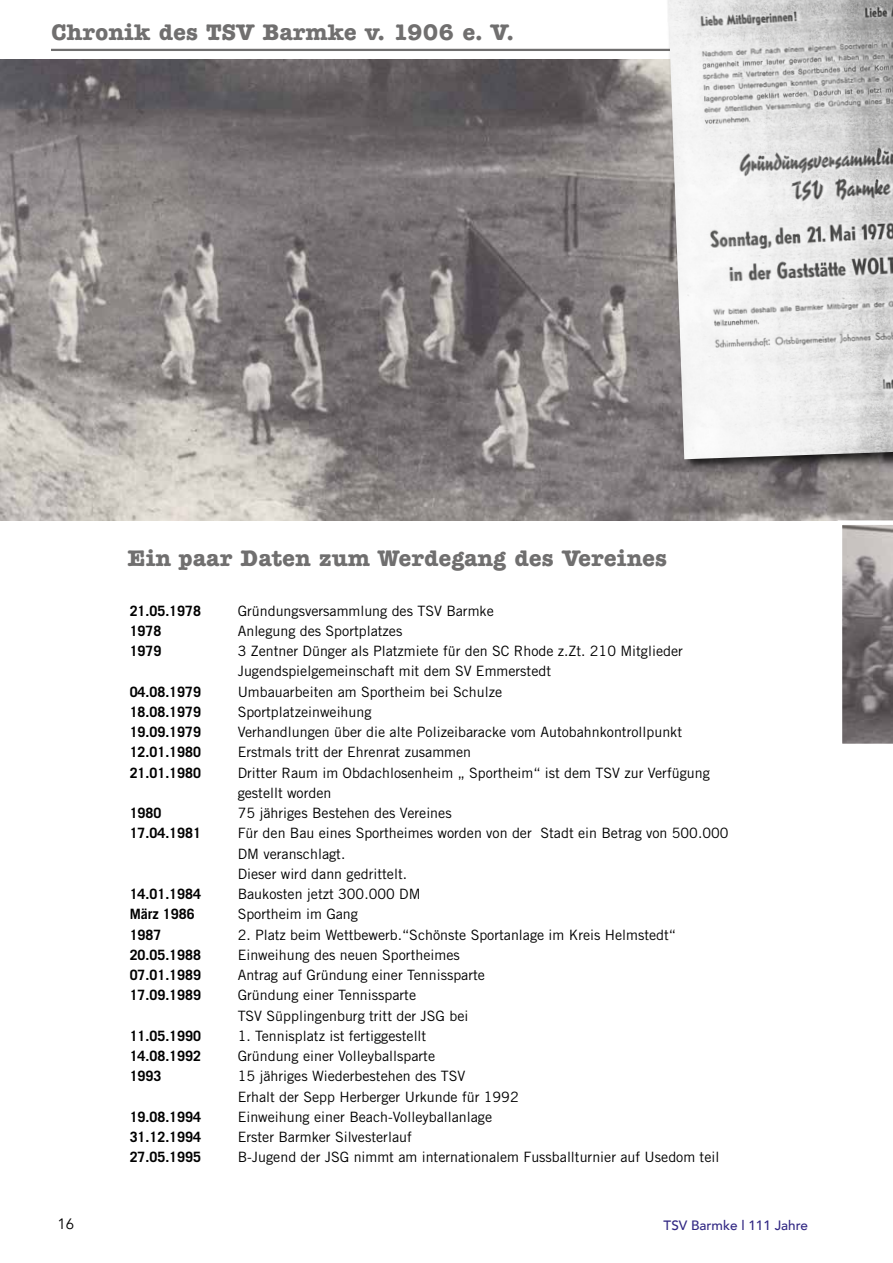
<style>
.page{position:relative;width:893px;height:1263px;background:#fff}
.page>*{position:absolute;margin:0;border:0;box-sizing:border-box;transform-origin:0 0}
.t1{font:700 22.5px "Ameri Type SB";color:#706f6f}
.t2{font:15px "Avenir";color:#000}
.t3{font:14.25px/20.2px "Trade Gothic";color:#000}
.t4{font:700 14.25px "Trade Gothic";color:#000}
.t5{font:500 13.5px "Avenir";color:#312783}
</style>
<div class="page">
<hr style="left:51px;top:49px;width:757px;height:2px;background:#706f6f">
<img style="left:0;top:60px;width:893px;height:461px">
<svg style="left:838px;top:520px;width:55px;height:224px;background:#8f8a8b"></svg>
<div style="left:666px;top:0;width:227px;height:473px;background:#000;opacity:.75"></div>
<img style="left:668px;top:0;width:225px;height:459px">
<h1 class="t1" style="left:51px;top:19px;width:464px">Chronik des TSV Barmke v. 1906 e. V.</h1>
<h1 class="t1" style="left:128px;top:546px;width:541px">Ein paar Daten zum Werdegang des Vereines</h1>
<p class="t4" style="left:130px;top:602px;width:73px">21.05.1978</p>
<p class="t3" style="left:238px;top:600px;width:258px">Gründungsversammlung des TSV Barmke</p>
<p class="t4" style="left:130px;top:622px;width:33px">1978</p>
<p class="t3" style="left:238px;top:620px;width:166px">Anlegung des Sportplatzes</p>
<p class="t4" style="left:130px;top:642px;width:33px">1979</p>
<p class="t3" style="left:238px;top:641px;width:447px">3 Zentner Dünger als Platzmiete für den SC Rhode z.Zt. 210 Mitglieder<br>Jugendspielgemeinschaft mit dem SV Emmerstedt</p>
<p class="t4" style="left:130px;top:683px;width:73px">04.08.1979</p>
<p class="t3" style="left:238px;top:681px;width:266px">Umbauarbeiten am Sportheim bei Schulze</p>
<p class="t4" style="left:130px;top:703px;width:73px">18.08.1979</p>
<p class="t3" style="left:238px;top:701px;width:135px">Sportplatzeinweihung</p>
<p class="t4" style="left:130px;top:723px;width:73px">19.09.1979</p>
<p class="t3" style="left:238px;top:722px;width:446px">Verhandlungen über die alte Polizeibaracke vom Autobahnkontrollpunkt</p>
<p class="t4" style="left:130px;top:743px;width:73px">12.01.1980</p>
<p class="t3" style="left:238px;top:742px;width:235px">Erstmals tritt der Ehrenrat zusammen</p>
<p class="t4" style="left:130px;top:764px;width:73px">21.01.1980</p>
<p class="t3" style="left:238px;top:762px;width:474px">Dritter Raum im Obdachlosenheim „ Sportheim“ ist dem TSV zur Verfügung gestellt worden</p>
<p class="t4" style="left:130px;top:804px;width:33px">1980</p>
<p class="t3" style="left:238px;top:803px;width:215px">75 jähriges Bestehen des Vereines</p>
<p class="t4" style="left:130px;top:824px;width:73px">17.04.1981</p>
<p class="t3" style="left:238px;top:823px;width:492px">Für den Bau eines Sportheimes worden von der Stadt ein Betrag von 500.000<br>DM veranschlagt.<br>Dieser wird dann gedrittelt.</p>
<p class="t4" style="left:130px;top:885px;width:73px">14.01.1984</p>
<p class="t3" style="left:238px;top:884px;width:184px">Baukosten jetzt 300.000 DM</p>
<p class="t4" style="left:130px;top:905px;width:66px">März 1986</p>
<p class="t3" style="left:238px;top:904px;width:122px">Sportheim im Gang</p>
<p class="t4" style="left:130px;top:926px;width:33px">1987</p>
<p class="t3" style="left:238px;top:924px;width:440px">2. Platz beim Wettbewerb.“Schönste Sportanlage im Kreis Helmstedt“</p>
<p class="t4" style="left:130px;top:946px;width:73px">20.05.1988</p>
<p class="t3" style="left:238px;top:944px;width:224px">Einweihung des neuen Sportheimes</p>
<p class="t4" style="left:130px;top:966px;width:73px">07.01.1989</p>
<p class="t3" style="left:238px;top:965px;width:249px">Antrag auf Gründung einer Tennissparte</p>
<p class="t4" style="left:130px;top:986px;width:73px">17.09.1989</p>
<p class="t3" style="left:238px;top:985px;width:232px">Gründung einer Tennissparte<br>TSV Süpplingenburg tritt der JSG bei</p>
<p class="t4" style="left:130px;top:1027px;width:73px">11.05.1990</p>
<p class="t3" style="left:238px;top:1025px;width:190px">1. Tennisplatz ist fertiggestellt</p>
<p class="t4" style="left:130px;top:1047px;width:73px">14.08.1992</p>
<p class="t3" style="left:238px;top:1046px;width:199px">Gründung einer Volleyballsparte</p>
<p class="t4" style="left:130px;top:1067px;width:33px">1993</p>
<p class="t3" style="left:238px;top:1066px;width:282px">15 jähriges Wiederbestehen des TSV<br>Erhalt der Sepp Herberger Urkunde für 1992</p>
<p class="t4" style="left:130px;top:1108px;width:73px">19.08.1994</p>
<p class="t3" style="left:238px;top:1106px;width:256px">Einweihung einer Beach-Volleyballanlage</p>
<p class="t4" style="left:130px;top:1128px;width:73px">31.12.1994</p>
<p class="t3" style="left:238px;top:1127px;width:176px">Erster Barmker Silvesterlauf</p>
<p class="t4" style="left:130px;top:1148px;width:73px">27.05.1995</p>
<p class="t3" style="left:238px;top:1147px;width:483px">B-Jugend der JSG nimmt am internationalem Fussballturnier auf Usedom teil</p>
<p class="t2" style="left:58px;top:1215px;width:18px">16</p>
<p class="t5" style="left:664px;top:1213px;width:146px">TSV Barmke l 111 Jahre</p>
</div>
